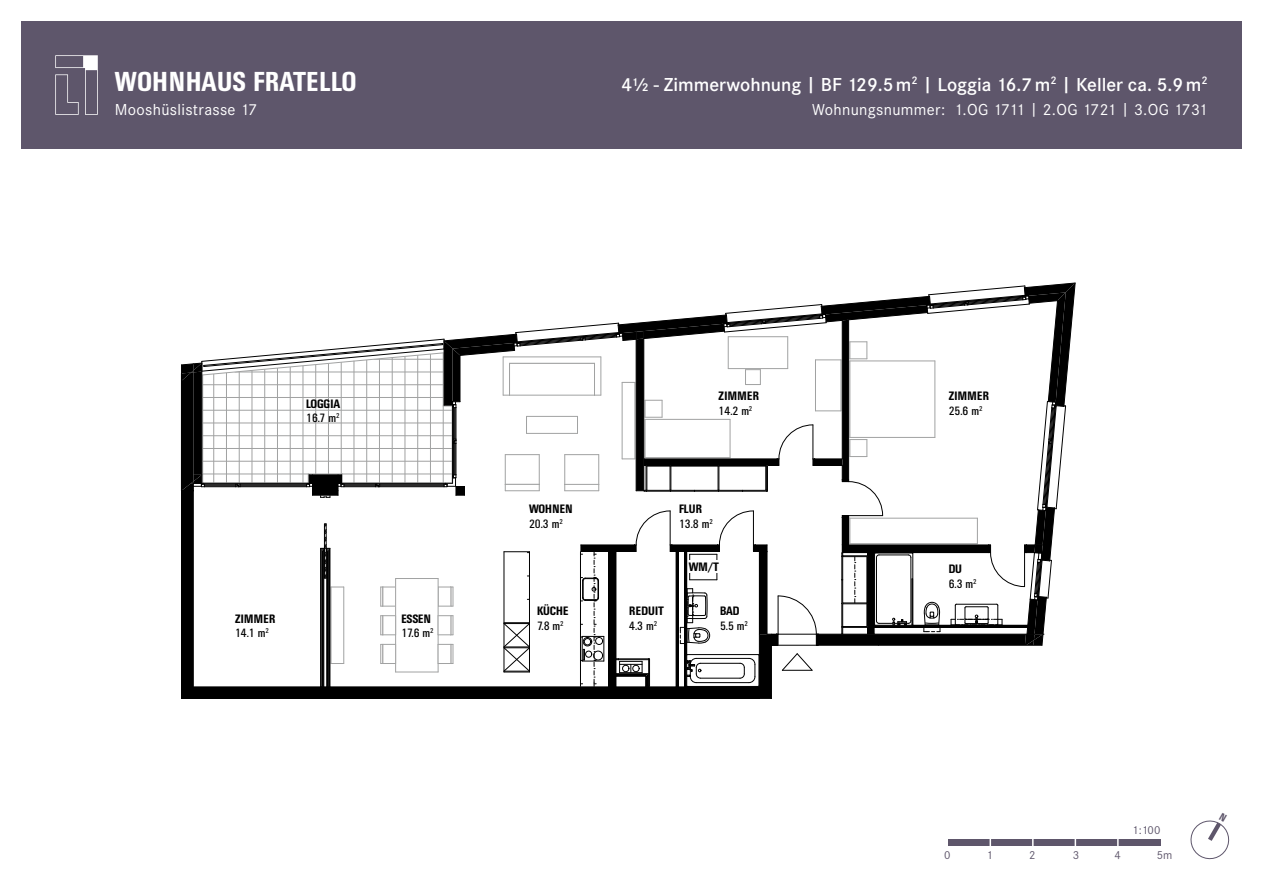
<style>
.page{position:relative;width:1263px;height:893px;background:#fff}
.page>*{position:absolute;margin:0;border:0;box-sizing:border-box;transform-origin:0 0}
.t1{font:500 condensed 27px "UN11";letter-spacing:.02em;color:#fff}
.t2{font:600 19.5px "Corporate S";color:#fff}
.t3{font:16.5px "Corporate S";letter-spacing:.02em;color:#fff}
.t4{font:500 condensed 12px/14.4px "UN11";letter-spacing:.04em;color:#000}
.t5{font:condensed 12px/14.4px "UN11";color:#000}
.t6{font:12px "Corporate S";color:#5e566b}
.s1{font-weight:400}
.s2{font-weight:500}
</style>
<div class="page">
<svg style="left:181px;top:282px;width:895px;height:416px"></svg>
<hr style="left:181px;top:365px;width:1px;height:334px;background:#000">
<hr style="left:181px;top:698px;width:590px;height:1px;background:#000">
<hr style="left:771px;top:645px;width:1px;height:54px;background:#000">
<hr style="left:771px;top:645px;width:271px;height:1px;background:#000">
<div style="left:688px;top:560px;width:31px;height:13px;background:#fff"></div>
<div style="left:948px;top:840px;width:212px;height:6px;background:#5e566b"></div>
<svg style="left:989px;top:839px;width:2px;height:7px"></svg>
<svg style="left:1074px;top:839px;width:2px;height:7px"></svg>
<svg style="left:1117px;top:839px;width:2px;height:7px"></svg>
<div style="left:21px;top:21px;width:1221px;height:128px;background:#5e566b"></div>
<svg style="left:55px;top:55px;width:43px;height:60px"></svg>
<svg style="left:1190px;top:820px;width:40px;height:40px"></svg>
<h1 class="t1" style="left:115px;top:66px;width:243px">WOHNHAUS FRATELLO</h1>
<h3 class="t3" style="left:115px;top:100px;width:144px">Mooshüslistrasse 17</h3>
<h2 class="t2" style="left:621px;top:73px;width:588px">4½ - Zimmerwohnung | BF 129.5m<sup>2</sup> | Loggia 16.7m<sup>2</sup> | Keller ca. 5.9m<sup>2</sup></h2>
<h3 class="t3" style="left:812px;top:100px;width:397px">Wohnungsnummer: 1.OG 1711 | 2.OG 1721 | 3.OG 1731</h3>
<p class="t4" style="left:306px;top:396px;width:35px">LOGGIA<br><span class="s1">16.7 m</span><sup>2</sup></p>
<p class="t4" style="left:235px;top:611px;width:42px">ZIMMER<br><span class="s1">14.1 m</span><sup>2</sup></p>
<p class="t4" style="left:401px;top:611px;width:34px">ESSEN<br><span class="s1">17.6 m</span><sup>2</sup></p>
<p class="t4" style="left:529px;top:502px;width:45px">WOHNEN<br><span class="s1">20.3 m</span><sup>2</sup></p>
<p class="t4" style="left:537px;top:604px;width:33px">KÜCHE<br><span class="s1">7.8 m</span><sup>2</sup></p>
<p class="t4" style="left:719px;top:389px;width:42px">ZIMMER<br><span class="s1">14.2 m</span><sup>2</sup></p>
<p class="t4" style="left:949px;top:389px;width:42px">ZIMMER<br><span class="s1">25.6 m</span><sup>2</sup></p>
<p class="t4" style="left:629px;top:604px;width:36px">REDUIT<br><span class="s1">4.3 m</span><sup>2</sup></p>
<p class="t5" style="left:679px;top:502px;width:35px"><span class="s2">FLUR<br></span>13.8 m<sup>2</sup></p>
<p class="t4" style="left:689px;top:559px;width:32px">WM/T</p>
<p class="t5" style="left:720px;top:604px;width:29px"><span class="s2">BAD<br></span>5.5 m<sup>2</sup></p>
<p class="t5" style="left:949px;top:562px;width:29px"><span class="s2">DU<br></span>6.3 m<sup>2</sup></p>
<p class="t6" style="left:1132px;top:823px;width:30px">1:100</p>
<p class="t6" style="left:944px;top:848px;width:8px">0</p>
<p class="t6" style="left:986px;top:848px;width:8px">1</p>
<p class="t6" style="left:1029px;top:848px;width:8px">2</p>
<p class="t6" style="left:1073px;top:848px;width:8px">3</p>
<p class="t6" style="left:1114px;top:848px;width:8px">4</p>
<p class="t6" style="left:1157px;top:848px;width:17px">5m</p>
</div>
